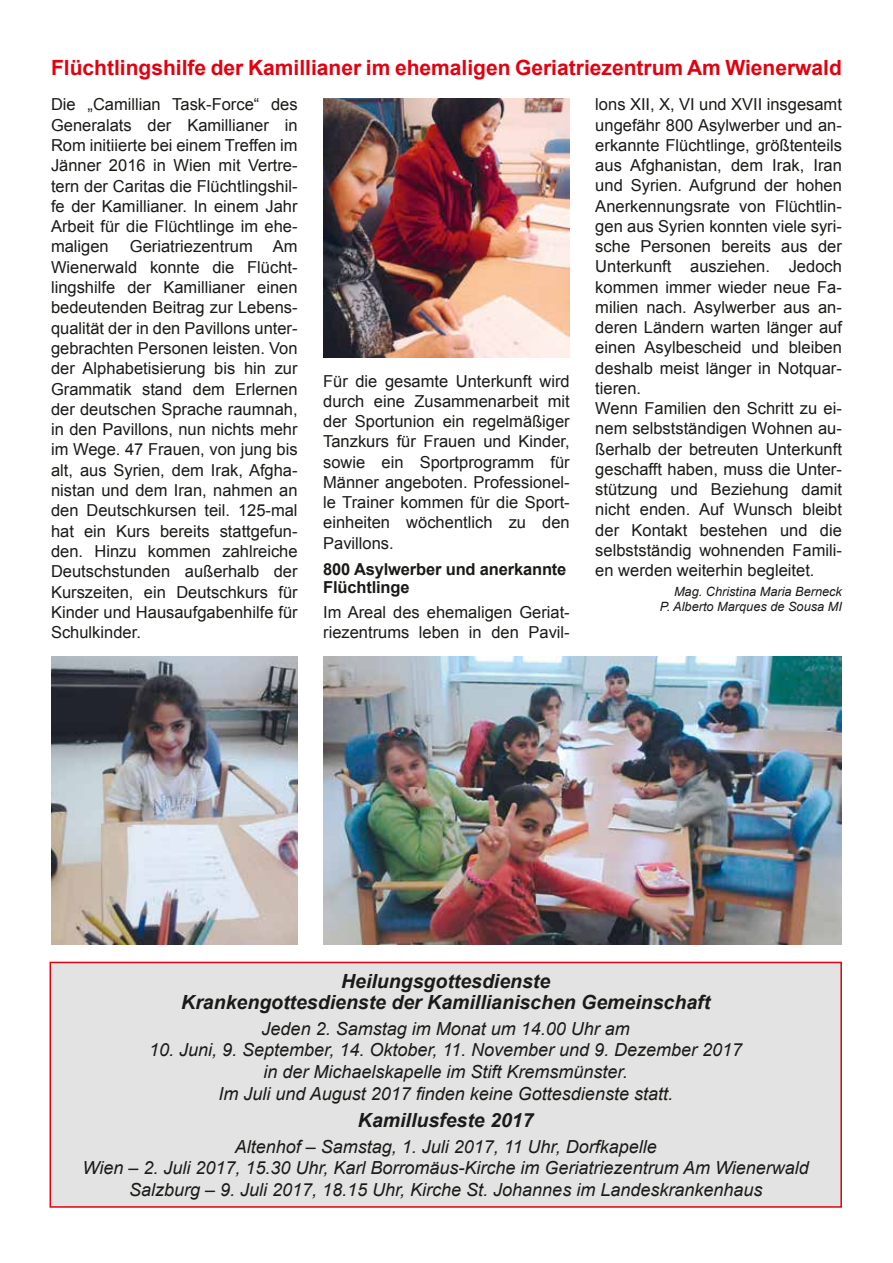
<style>
.page{position:relative;width:893px;height:1263px;background:#fff}
.page>*{position:absolute;margin:0;border:0;box-sizing:border-box;transform-origin:0 0}
.t1{font:700 21px "Arial";color:#e3000f}
.t2{font:italic 700 19.5px/21px "Arial";color:#1a1a18;text-align:center}
.t3{font:italic 18px/21.8px "Arial";color:#1a1a18;text-align:center}
.t4{font:16.5px/20.2px "Arial";color:#1a1a18;text-align:justify}
.t5{font:700 16.5px/18px "Arial";letter-spacing:-.01em;color:#1a1a18}
.t6{font:italic 12.75px/15px "Arial";color:#1a1a18;text-align:right}
</style>
<div class="page">
<div style="left:50px;top:962px;width:791px;height:245px;background:#e3e3e3"></div>
<div style="left:50px;top:962px;width:792px;height:246px;border:2px solid #e3000f"></div>
<img style="left:51px;top:657px;width:247px;height:288px">
<img style="left:323px;top:657px;width:519px;height:288px">
<img style="left:323px;top:98px;width:247px;height:259px">
<p class="t1" style="left:51px;top:54px;width:792px">Flüchtlingshilfe der Kamillianer im ehemaligen Geriatriezentrum Am Wienerwald</p>
<p class="t4" style="left:51px;top:95px;width:248px">Die „Camillian Task-Force“ des Generalats der Kamillianer in Rom initiierte bei einem Treffen im Jänner 2016 in Wien mit Vertre&shy;tern der Caritas die Flüchtlingshil&shy;fe der Kamillianer. In einem Jahr Arbeit für die Flüchtlinge im ehe&shy;maligen</p>
<p class="t4" style="left:51px;top:237px;width:248px;text-indent:79px">Geriatriezentrum Am Wienerwald konnte die Flücht&shy;lingshilfe der Kamillianer einen bedeutenden Beitrag zur Lebens&shy;qualität der in den Pavillons unter&shy;gebrachten Personen leisten. Von der Alphabetisierung bis hin zur Grammatik stand dem Erlernen der deutschen Sprache raumnah, in den Pavillons, nun nichts mehr im Wege. 47 Frauen, von jung bis alt, aus Syrien, dem Irak, Afgha&shy;nistan und dem Iran, nahmen an den Deutschkursen teil. 125-mal hat ein Kurs bereits stattgefun&shy;den. Hinzu kommen zahlreiche Deutschstunden außerhalb der Kurszeiten, ein Deutschkurs für Kinder und Hausaufgabenhilfe für Schulkinder.</p>
<p class="t4" style="left:323px;top:371px;width:248px">Für die gesamte Unterkunft wird durch eine Zusammenarbeit mit der Sportunion ein regelmäßiger Tanzkurs für Frauen und Kinder, sowie ein Sportprogramm für Männer angeboten. Professionel&shy;le Trainer kommen für die Sport&shy;einheiten wöchentlich zu den Pavillons.</p>
<p class="t5" style="left:323px;top:561px;width:245px">800 Asylwerber und anerkannte<br>Flüchtlinge</p>
<p class="t4" style="left:323px;top:602px;width:248px">Im Areal des ehemaligen Geriat&shy;riezentrums leben in den Pavil-</p>
<p class="t4" style="left:595px;top:95px;width:248px;text-align:left">lons XII, X, VI und XVII insgesamt ungefähr 800 Asylwerber und an&shy;erkannte Flüchtlinge, größtenteils aus Afghanistan, dem Irak, Iran und Syrien. Aufgrund der hohen<br>Anerkennungsrate von Flüchtlin&shy;gen aus Syrien konnten viele syri&shy;sche Personen bereits aus der<br>Unterkunft ausziehen. Jedoch kommen immer wieder neue Fa&shy;milien nach. Asylwerber aus an&shy;deren Ländern warten länger auf einen Asylbescheid und bleiben deshalb meist länger in Notquar&shy;tieren.<br>Wenn Familien den Schritt zu ei&shy;nem selbstständigen Wohnen au&shy;ßerhalb der betreuten Unterkunft geschafft haben, muss die Unter&shy;stützung und Beziehung damit nicht enden. Auf Wunsch bleibt der Kontakt bestehen und die selbstständig wohnenden Famili&shy;en werden weiterhin begleitet.</p>
<p class="t6" style="left:660px;top:584px;width:184px">Mag. Christina Maria Berneck<br>P. Alberto Marques de Sousa MI</p>
<p class="t2" style="left:181px;top:971px;width:530px">Heilungsgottesdienste<br>Krankengottesdienste der Kamillianischen Gemeinschaft</p>
<p class="t3" style="left:262px;top:1017px;width:370px">Jeden 2. Samstag im Monat um 14.00 Uhr am</p>
<p class="t3" style="left:149px;top:1039px;width:594px">10. Juni, 9. September, 14. Oktober, 11. November und 9. Dezember 2017 in der Michaelskapelle im Stift Kremsmünster.<br>Im Juli und August 2017 finden keine Gottesdienste statt.</p>
<p class="t2" style="left:358px;top:1110px;width:177px">Kamillusfeste 2017</p>
<p class="t3" style="left:83px;top:1135px;width:728px">Altenhof – Samstag, 1. Juli 2017, 11 Uhr, Dorfkapelle<br>Wien – 2. Juli 2017, 15.30 Uhr, Karl Borromäus-Kirche im Geriatriezentrum Am Wienerwald<br>Salzburg – 9. Juli 2017, 18.15 Uhr, Kirche St. Johannes im Landeskrankenhaus</p>
</div>
